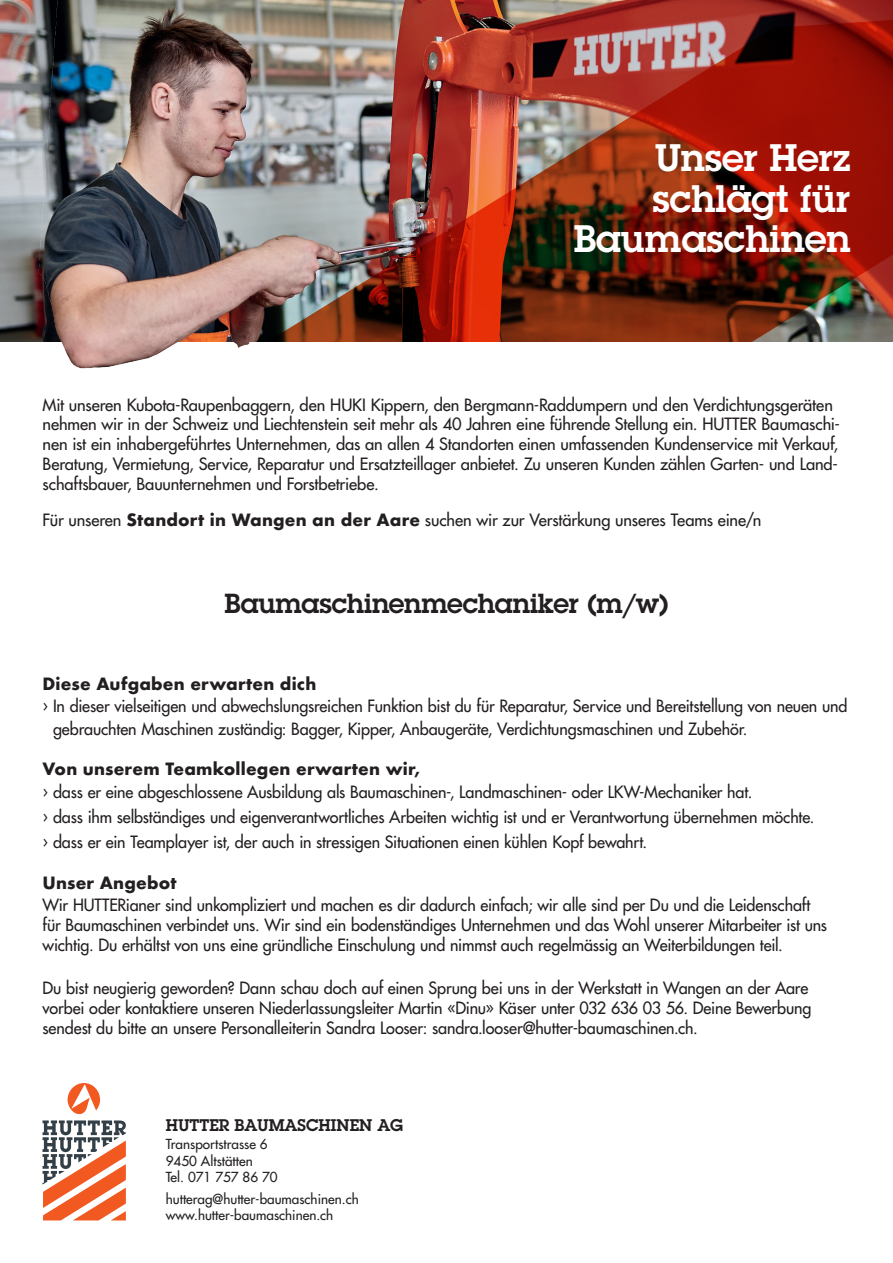
<style>
.page{position:relative;width:893px;height:1263px;background:#fff}
.page>*{position:absolute;margin:0;border:0;box-sizing:border-box;transform-origin:0 0}
.t1{font:600 37.5px/40.5px "Lubalin Graph Std";color:#fff;text-align:right}
.t2{font:600 27px "Lubalin Graph Std";letter-spacing:-.005em;color:#231f20}
.t3{font:16.5px/19.8px "Futura";letter-spacing:-.005em;color:#231f20}
.t4{font:700 16.5px "Futura";letter-spacing:.01em;color:#231f20}
.t5{font:600 16.5px "Lubalin Graph Std";color:#231f20}
.t6{font:13.5px/16.2px "Futura";color:#231f20}
.s1{font-weight:700}
</style>
<div class="page">
<img style="left:249px;top:0;width:644px;height:15px">
<img style="left:249px;top:15px;width:644px;height:327px">
<svg style="left:43px;top:1083px;width:83px;height:137px"></svg>
<img style="left:0;top:0;width:249px;height:369px">
<h1 class="t1" style="left:574px;top:137px;width:278px">Unser Herz schlägt für<br>Baumaschinen</h1>
<p class="t3" style="left:43px;top:395px;width:799px">Mit unseren Kubota-Raupenbaggern, den HUKI Kippern, den Bergmann-Raddumpern und den Verdichtungsgeräten nehmen wir in der Schweiz und Liechtenstein seit mehr als 40 Jahren eine führende Stellung ein. HUTTER Baumaschi&shy;nen ist ein inhabergeführtes Unternehmen, das an allen 4 Standorten einen umfassenden Kundenservice mit Verkauf, Beratung, Vermietung, Service, Reparatur und Ersatzteillager anbietet. Zu unseren Kunden zählen Garten- und Land&shy;schaftsbauer, Bauunternehmen und Forstbetriebe.</p>
<p class="t3" style="left:43px;top:510px;width:720px">Für unseren <span class="s1">Standort in Wangen an der Aare</span> suchen wir zur Verstärkung unseres Teams eine/n</p>
<h2 class="t2" style="left:224px;top:586px;width:446px">Baumaschinenmechaniker (m/w)</h2>
<p class="t4" style="left:43px;top:672px;width:275px">Diese Aufgaben erwarten dich</p>
<p class="t3" style="left:53px;top:695px;width:796px;line-height:22.5px;text-indent:-10px">› In dieser vielseitigen und abwechslungsreichen Funktion bist du für Reparatur, Service und Bereitstellung von neuen und gebrauchten Maschinen zuständig: Bagger, Kipper, Anbaugeräte, Verdichtungsmaschinen und Zubehör.</p>
<p class="t4" style="left:43px;top:757px;width:379px">Von unserem Teamkollegen erwarten wir,</p>
<p class="t3" style="left:43px;top:779px;width:773px;line-height:25.2px">› dass er eine abgeschlossene Ausbildung als Baumaschinen-, Landmaschinen- oder LKW-Mechaniker hat.<br>› dass ihm selbständiges und eigenverantwortliches Arbeiten wichtig ist und er Verantwortung übernehmen möchte. › dass er ein Teamplayer ist, der auch in stressigen Situationen einen kühlen Kopf bewahrt.</p>
<p class="t4" style="left:43px;top:871px;width:135px">Unser Angebot</p>
<p class="t3" style="left:43px;top:895px;width:786px">Wir HUTTERianer sind unkompliziert und machen es dir dadurch einfach; wir alle sind per Du und die Leidenschaft für Baumaschinen verbindet uns. Wir sind ein bodenständiges Unternehmen und das Wohl unserer Mitarbeiter ist uns wichtig. Du erhältst von uns eine gründliche Einschulung und nimmst auch regelmässig an Weiterbildungen teil.</p>
<p class="t3" style="left:43px;top:978px;width:771px">Du bist neugierig geworden? Dann schau doch auf einen Sprung bei uns in der Werkstatt in Wangen an der Aare vorbei oder kontaktiere unseren Niederlassungsleiter Martin «Dinu» Käser unter 032 636 03 56. Deine Bewerbung sendest du bitte an unsere Personalleiterin Sandra Looser: sandra.looser@hutter-baumaschinen.ch.</p>
<p class="t5" style="left:166px;top:1114px;width:239px">HUTTER BAUMASCHINEN AG</p>
<p class="t6" style="left:166px;top:1136px;width:113px">Transportstrasse 6<br>9450 Altstätten<br>Tel. 071 757 86 70</p>
<p class="t6" style="left:166px;top:1191px;width:194px">hutterag@hutter-baumaschinen.ch www.hutter-baumaschinen.ch</p>
</div>
